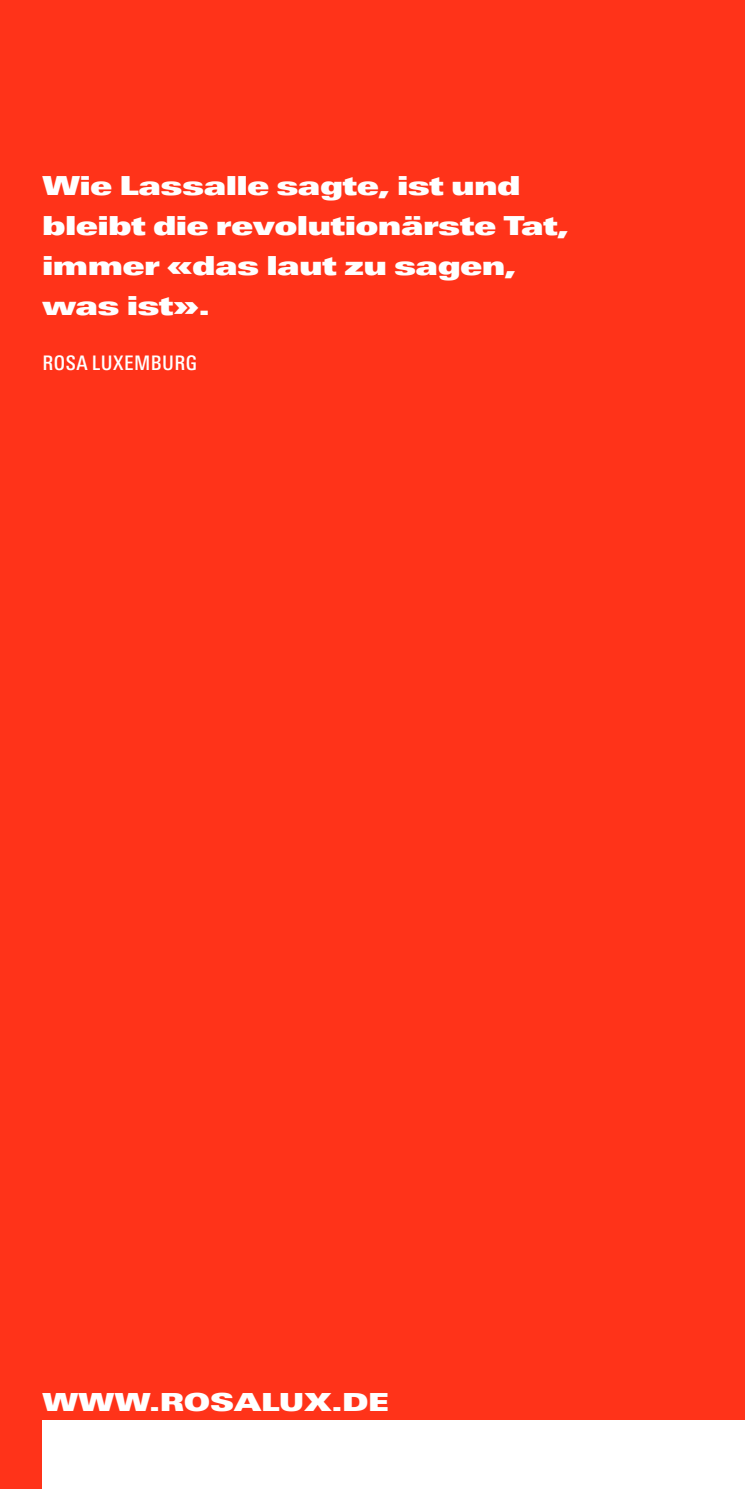
<style>
.page{position:relative;width:745px;height:1489px;background:#fff}
.page>*{position:absolute;margin:0;border:0;box-sizing:border-box;transform-origin:0 0}
.t1{font:26.25px/40px "Linotype Univers Extd X Black";color:#fff}
.t2{font:25px "Linotype Univers 940 Ex X Black";letter-spacing:.01em;color:#fff}
.t3{font:500 condensed 20px "Linotype Univers";letter-spacing:.025em;color:#fff}
</style>
<div class="page">
<div style="left:0;top:0;width:744px;height:1488px;background:#ff3319"></div>
<div style="left:43px;top:1419px;width:701px;height:69px;background:#fff"></div>
<p class="t1" style="left:43px;top:166px;width:527px">Wie Lassalle sagte, ist und bleibt die revolutionärste Tat, immer «das laut zu sagen, was ist».</p>
<p class="t3" style="left:43px;top:351px;width:156px">ROSA LUXEMBURG</p>
<p class="t2" style="left:43px;top:1386px;width:347px">WWW.ROSALUX.DE</p>
</div>
